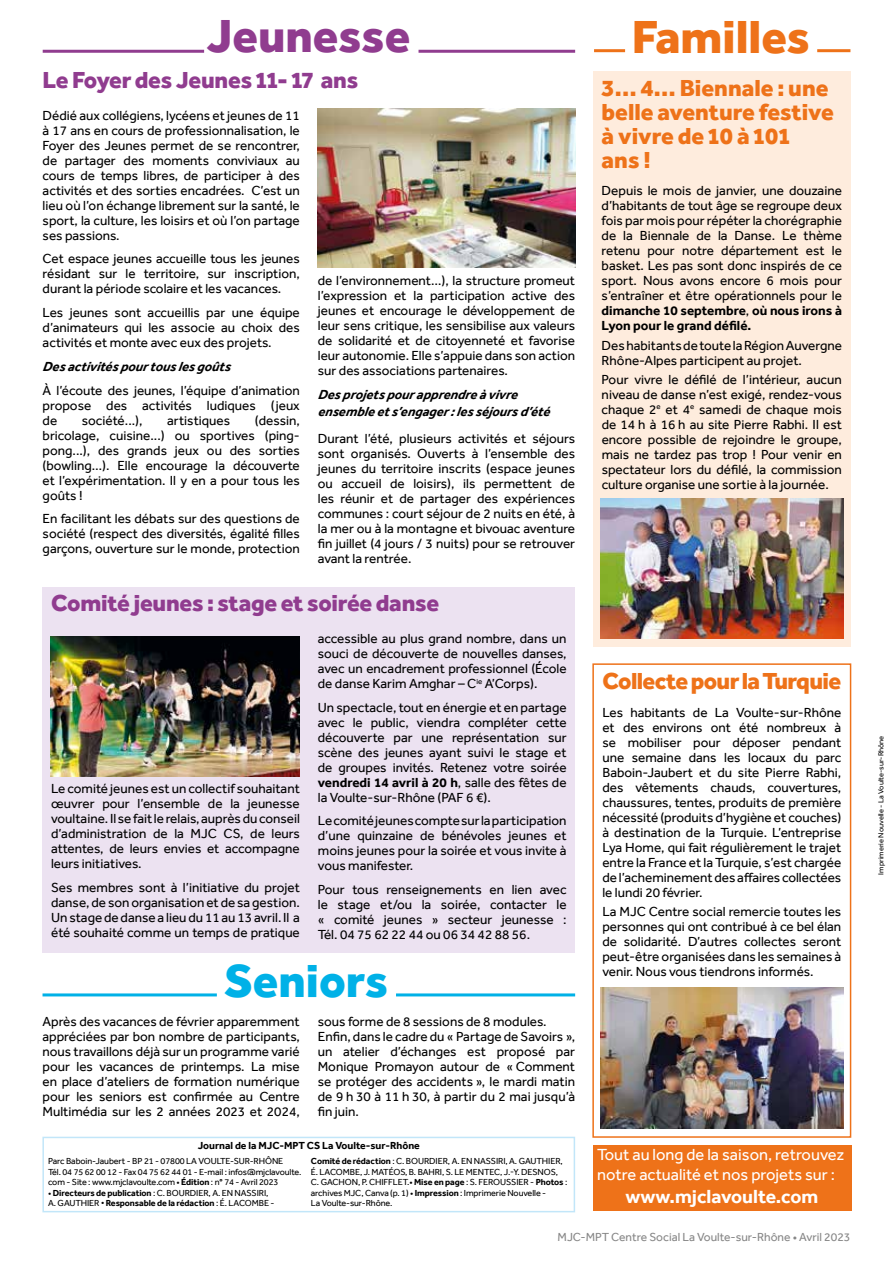
<style>
.page{position:relative;width:893px;height:1263px;background:#fff}
.page>*{position:absolute;margin:0;border:0;box-sizing:border-box;transform-origin:0 0}
.t1{font:800 48px "Effra";color:#903c8f}
.t2{font:800 48px "Effra";color:#ee7219}
.t3{font:800 48px "Effra";color:#00b1e7}
.t4{font:800 24px "Effra";letter-spacing:-.01em;color:#903c8f}
.t5{font:800 24px/24px "Effra";color:#ee7219}
.t6{font:800 24px "Effra";letter-spacing:-.025em;color:#ee7219}
.t7{font:700 19.5px "Effra";color:#fff}
.t8{font:16.5px/19.5px "Effra";color:#fff}
.t9{font:13.5px/15px "Effra";color:#000;text-align:justify}
.t10{font:italic 700 13.5px/16.2px "Effra";color:#000}
.t11{font:12px "Effra";color:#878787}
.t12{font:700 10.5px "Effra";color:#000}
.t13{font:9px/10.5px "Effra";letter-spacing:-.01em;color:#000}
.t14{font:7.5px "Effra";color:#000}
.s1{font-weight:700}
</style>
<div class="page">
<hr style="left:43px;top:50px;width:161px;height:3px;background:#903c8f">
<hr style="left:418px;top:50px;width:157px;height:3px;background:#903c8f">
<div style="left:43px;top:587px;width:532px;height:365px;background:#ece2f1"></div>
<div style="left:593px;top:1145px;width:258px;height:66px;background:#ee7219"></div>
<hr style="left:817px;top:49px;width:33px;height:3px;background:#ee7219">
<hr style="left:594px;top:49px;width:31px;height:3px;background:#ee7219">
<div style="left:42px;top:1137px;width:533px;height:75px;border:2px solid #c2e6f9"></div>
<hr style="left:43px;top:993px;width:174px;height:3px;background:#00b1e7">
<hr style="left:396px;top:993px;width:179px;height:3px;background:#00b1e7">
<div style="left:593px;top:71px;width:257px;height:575px;background:#feecdd"></div>
<div style="left:592px;top:663px;width:259px;height:475px;border:2px solid #ee7219"></div>
<img style="left:601px;top:498px;width:242px;height:141px">
<img style="left:601px;top:988px;width:242px;height:140px">
<img style="left:50px;top:636px;width:250px;height:140px">
<img style="left:318px;top:108px;width:257px;height:159px">
<h1 class="t1" style="left:207px;top:7px;width:205px">Jeunesse</h1>
<h2 class="t4" style="left:43px;top:65px;width:317px">Le Foyer des Jeunes 11- 17 ans</h2>
<p class="t9" style="left:43px;top:108px;width:259px">Dédié aux collégiens, lycéens et jeunes de 11 à 17 ans en cours de professionnalisation, le Foyer des Jeunes permet de se rencontrer, de partager des moments conviviaux au cours de temps libres, de participer à des activités et des sorties encadrées. C’est un lieu où l’on échange librement sur la santé, le sport, la culture, les loisirs et où l’on partage ses passions.</p>
<p class="t9" style="left:43px;top:251px;width:259px">Cet espace jeunes accueille tous les jeunes résidant sur le territoire, sur inscription, durant la période scolaire et les vacances.</p>
<p class="t9" style="left:43px;top:304px;width:259px">Les jeunes sont accueillis par une équipe d’animateurs qui les associe au choix des activités et monte avec eux des projets.</p>
<p class="t10" style="left:43px;top:359px;width:192px">Des activités p ourtous les goûts</p>
<p class="t9" style="left:43px;top:383px;width:259px">À l’écoute des jeunes, l’équipe d’animation propose des activités ludiques (jeux de</p>
<p class="t9" style="left:318px;top:272px;width:259px">de l’environnement…), la structure promeut l’expression et la participation active des jeunes et encourage le développement de leur sens critique, les sensibilise aux valeurs de solidarité et de citoyenneté et favorise leur autonomie. Elle s’appuie dans son action sur des associations partenaires.</p>
<p class="t10" style="left:318px;top:387px;width:236px">Des p rojets p ourapp rendre à vivre ensemble et s’engager:les séjours d ’été</p>
<p class="t9" style="left:318px;top:431px;width:259px">Durant l’été, plusieurs activités et séjours sont organisés. Ouverts à l’ensemble des jeunes du territoire inscrits (espace jeunes ou accueil de loisirs), ils permettent de les réunir et de partager des expériences communes : court séjour de 2 nuits en été, à la mer ou à la montagne et bivouac aventure fin juillet (4 jours / 3 nuits) pour se retrouver avant la rentrée.</p>
<h2 class="t4" style="left:51px;top:588px;width:390px">Comité jeunes : stage et soirée danse</h2>
<p class="t9" style="left:43px;top:413px;width:259px;text-indent:212px">(dessin, bricolage, cuisine...) ou sportives (ping&shy;pong...), des grands jeux ou des sorties (bowling…). Elle encourage la découverte et l’expérimentation. Il y en a pour tous les goûts !</p>
<p class="t9" style="left:43px;top:511px;width:259px">En facilitant les débats sur des questions de société (respect des diversités, égalité filles garçons, ouverture sur le monde, protection</p>
<p class="t9" style="left:82px;top:413px;width:62px">société...),</p>
<p class="t9" style="left:167px;top:413px;width:64px">artistiques</p>
<p class="t9" style="left:51px;top:781px;width:250px">Le comité jeunes est un collectif souhaitant œuvrer pour l’ensemble de la jeunesse voultaine. Il se fait le relais, auprès du conseil d’administration de la MJC CS, de leurs attentes, de leurs envies et accompagne leurs initiatives.</p>
<p class="t9" style="left:51px;top:880px;width:250px">Ses membres sont à l’initiative du projet danse, de son organisation et de sa gestion.<br>Un stage de danse a lieu du 11 au 13 avril. Il a été souhaité comme un temps de pratique</p>
<p class="t9" style="left:318px;top:631px;width:250px">accessible au plus grand nombre, dans un souci de découverte de nouvelles danses, avec un encadrement professionnel (École de danse Karim Amghar – C<sup>ie</sup> A’Corps).</p>
<p class="t9" style="left:318px;top:700px;width:250px">Un spectacle, tout en énergie et en partage avec le public, viendra compléter cette découverte par une représentation sur scène des jeunes ayant suivi le stage et de groupes invités. Retenez votre soirée <span class="s1">vendredi 14 avril à 20 h</span>, salle des fêtes de la Voulte-sur-Rhône (PAF 6 €).</p>
<p class="t9" style="left:318px;top:813px;width:250px">Le comité jeunes compte sur la participation d’une quinzaine de bénévoles jeunes et moins jeunes pour la soirée et vous invite à vous manifester.</p>
<p class="t9" style="left:318px;top:882px;width:250px">Pour tous renseignements en lien avec le stage et/ou la soirée, contacter le « comité jeunes » secteur jeunesse :<br>Tél. 04 75 62 22 44 ou 06 34 42 88 56.</p>
<h1 class="t3" style="left:224px;top:951px;width:165px">Seniors</h1>
<p class="t9" style="left:43px;top:1013px;width:259px">Après des vacances de février apparemment appréciées par bon nombre de participants, nous travaillons déjà sur un programme varié pour les vacances de printemps. La mise en place d’ateliers de formation numérique pour les seniors est confirmée au Centre Multimédia sur les 2 années 2023 et 2024,</p>
<p class="t9" style="left:318px;top:1013px;width:259px;text-align:left">sous forme de 8 sessions de 8 modules.<br>Enfin, dans le cadre du « Partage de Savoirs », un atelier d’échanges est proposé par Monique Promayon autour de « Comment se protéger des accidents », le mardi matin de 9 h 30 à 11 h 30, à partir du 2 mai jusqu’à fin juin.</p>
<p class="t12" style="left:198px;top:1140px;width:224px">Journal de la MJC-MPT CS La Voulte-sur-Rhône</p>
<p class="t13" style="left:48px;top:1156px;width:255px">Parc Baboin-Jaubert - BP 21 - 07800 LA VOULTE-SUR-RHÔNE<br>Tél. 04 75 62 00 12 - Fax 04 75 62 44 01 - E-mail : infos@mjclavoulte. com - Site : www.mjclavoulte.com • <span class="s1">Édition</span> : n<span class="s1">°</span> 74 - Avril 2023</p>
<p class="t13" style="left:48px;top:1187px;width:228px">• <span class="s1">Directeurs de publication</span> : C. BOURDIER, A. EN NASSIRI,<br>A. GAUTHIER • <span class="s1">Responsable de la rédaction</span> : É. LACOMBE -</p>
<p class="t13" style="left:311px;top:1156px;width:258px"><span class="s1">Comité de rédaction</span> : C. BOURDIER, A. EN NASSIRI, A. GAUTHIER, É. LACOMBE, J. MATÉOS, B. BAHRI, S. LE MENTEC, J.-Y. DESNOS, C. GACHON, P. CHIFFLET.• <span class="s1">Mise en page</span> : S. FEROUSSIER - <span class="s1">Photos</span> : archives MJC, Canva (p. 1) • <span class="s1">Impression</span> : Imprimerie Nouvelle -<br>La Voulte-sur-Rhône.</p>
<h1 class="t2" style="left:632px;top:7px;width:180px">Familles</h1>
<h2 class="t5" style="left:602px;top:75px;width:234px">3… 4… Biennale : une belle aventure festive à vivre de 10 à 101 ans !</h2>
<p class="t9" style="left:602px;top:183px;width:242px">Depuis le mois de janvier, une douzaine d’habitants de tout âge se regroupe deux fois par mois pour répéter la chorégraphie de la Biennale de la Danse. Le thème retenu pour notre département est le basket. Les pas sont donc inspirés de ce sport. Nous avons encore 6 mois pour s’entraîner et être opérationnels pour le <span class="s1">dimanche 10 septembre</span>, <span class="s1">où nous irons à Lyon pour le grand défilé.</span></p>
<p class="t9" style="left:602px;top:337px;width:242px">Des habitants de toute la Région Auvergne<br>Rhône-Alpes participent au projet.</p>
<p class="t9" style="left:602px;top:372px;width:242px">Pour vivre le défilé de l’intérieur, aucun niveau de danse n’est exigé, rendez-vous chaque 2<sup>e</sup> et 4<sup>e</sup> samedi de chaque mois de 14 h à 16 h au site Pierre Rabhi. Il est encore possible de rejoindre le groupe, mais ne tardez pas trop ! Pour venir en spectateur lors du défilé, la commission culture organise une sortie à la journée.</p>
<h2 class="t6" style="left:602px;top:666px;width:240px">Collecte pour la Turquie</h2>
<p class="t9" style="left:602px;top:705px;width:240px">Les habitants de La Voulte-sur-Rhône et des environs ont été nombreux à se mobiliser pour déposer pendant une semaine dans les locaux du parc Baboin-Jaubert et du site Pierre Rabhi, des vêtements chauds, couvertures, chaussures, tentes, produits de première nécessité (produits d’hygiène et couches) à destination de la Turquie. L’entreprise Lya Home, qui fait régulièrement le trajet entre la France et la Turquie, s’est chargée de l’acheminement des affaires collectées le lundi 20 février.</p>
<p class="t9" style="left:602px;top:904px;width:240px">La MJC Centre social remercie toutes les personnes qui ont contribué à ce bel élan de solidarité. D’autres collectes seront peut-être organisées dans les semaines à venir. Nous vous tiendrons informés.</p>
<p class="t8" style="left:597px;top:1145px;width:248px">Tout au long de la saison, retrouvez notre actualité et nos projets sur :</p>
<h3 class="t7" style="left:626px;top:1185px;width:194px">www.mjclavoulte.com</h3>
<p class="t11" style="left:558px;top:1230px;width:294px">MJC-MPT Centre Social La Voulte-sur-Rhône • Avril 2023</p>
<p class="t14" style="left:876px;top:874px;width:141px;rotate:-90deg">Imprimerie Nouvelle - La Voulte-sur-Rhône</p>
</div>
